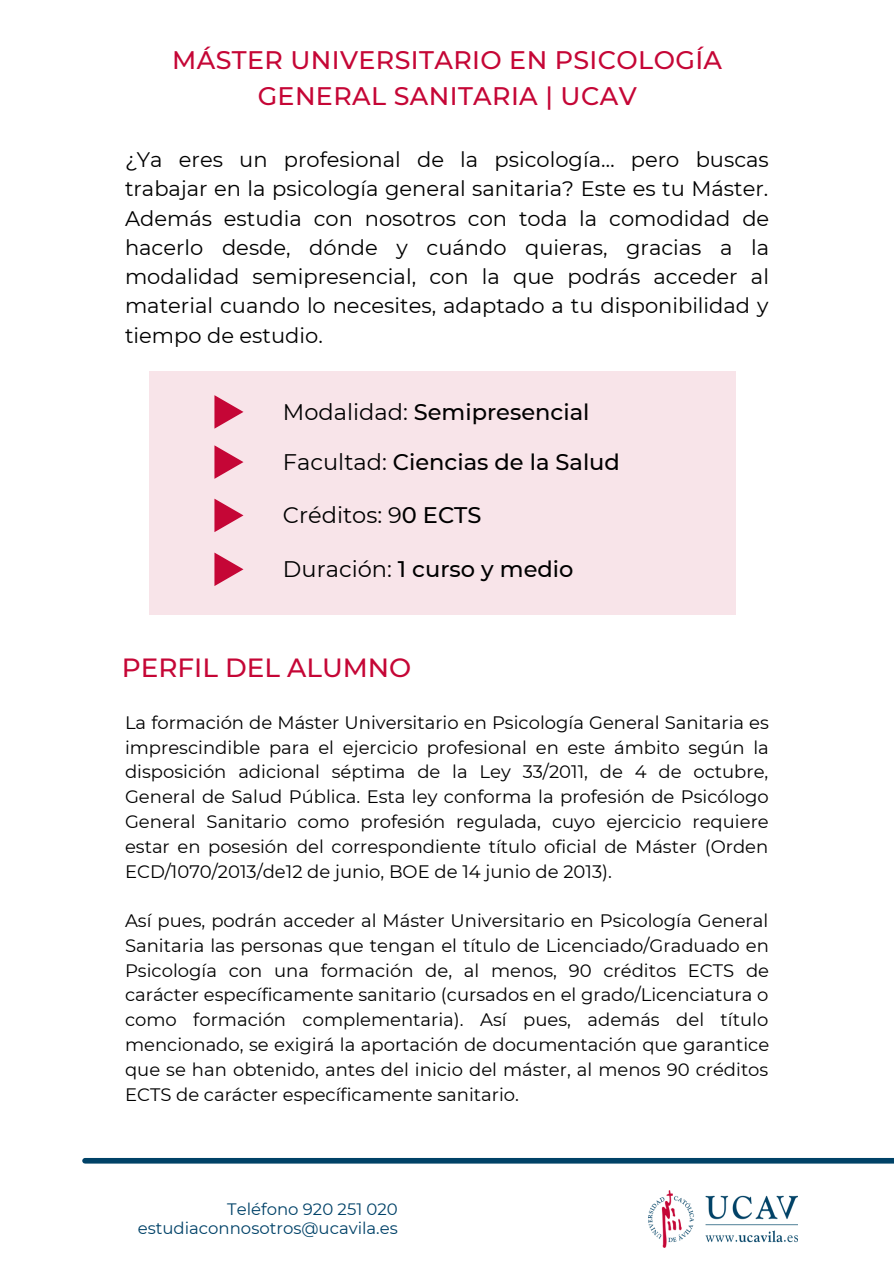
<style>
.page{position:relative;width:894px;height:1264px;background:#fff}
.page>*{position:absolute;margin:0;border:0;box-sizing:border-box;transform-origin:0 0}
.t1{font:500 26.25px "Montserrat";color:#c50636}
.t2{font:500 25.35px/36px "Montserrat";letter-spacing:.015em;color:#c50636;text-align:center}
.t3{font:500 22.5px "Montserrat";color:#000}
.t4{font:22.5px "Montserrat";color:#000}
.t5{font:21px/29.2px "Montserrat";color:#000;text-align:justify}
.t6{font:18px/24.8px "Montserrat";color:#000;text-align:justify}
.t7{font:16.5px "Montserrat";color:#004268}
.s1{font-weight:400}
.s2{font-weight:500}
</style>
<div class="page">
<div style="left:85px;top:1157px;width:808px;height:6px;background:#004267"></div>
<div style="left:149px;top:371px;width:586px;height:244px;background:#f8e4e9"></div>
<img style="left:648px;top:1190px;width:149px;height:57px">
<p class="t2" style="left:172px;top:41px;width:551px">MÁSTER UNIVERSITARIO EN PSICOLOGÍA<br>GENERAL SANITARIA | UCAV</p>
<p class="t5" style="left:125px;top:145px;width:645px">¿Ya eres un profesional de la psicología… pero buscas trabajar en la psicología general sanitaria? Este es tu Máster.<br>Además estudia con nosotros con toda la comodidad de hacerlo desde, dónde y cuándo quieras, gracias a la modalidad semipresencial, con la que podrás acceder al material cuando lo necesites, adaptado a tu disponibilidad y tiempo de estudio.</p>
<p class="t3" style="left:283px;top:398px;width:308px"><span class="s1">Modalidad:</span> Semipresencial</p>
<p class="t3" style="left:283px;top:448px;width:338px"><span class="s1">Facultad:</span> Ciencias de la Salud</p>
<p class="t4" style="left:283px;top:501px;width:200px">Créditos: 9<span class="s2">0 ECTS</span></p>
<p class="t3" style="left:283px;top:555px;width:292px"><span class="s1">Duración:</span> 1 curso y medio</p>
<p class="t1" style="left:122px;top:651px;width:291px">PERFIL DEL ALUMNO</p>
<p class="t6" style="left:125px;top:710px;width:645px">La formación de Máster Universitario en Psicología General Sanitaria es imprescindible para el ejercicio profesional en este ámbito según la disposición adicional séptima de la Ley 33/2011, de 4 de octubre, General de Salud Pública. Esta ley conforma la profesión de Psicólogo General Sanitario como profesión regulada, cuyo ejercicio requiere estar en posesión del correspondiente título oficial de Máster (Orden ECD/1070/2013/de12 de junio, BOE de 14 junio de 2013).</p>
<p class="t6" style="left:125px;top:908px;width:645px">Así pues, podrán acceder al Máster Universitario en Psicología General Sanitaria las personas que tengan el título de Licenciado/Graduado en Psicología con una formación de, al menos, 90 créditos ECTS de carácter específicamente sanitario (cursados en el grado/Licenciatura o como formación complementaria). Así pues, además del título mencionado, se exigirá la aportación de documentación que garantice que se han obtenido, antes del inicio del máster, al menos 90 créditos ECTS de carácter específicamente sanitario.</p>
<p class="t7" style="left:227px;top:1198px;width:172px">Teléfono 920 251 020</p>
<p class="t7" style="left:138px;top:1218px;width:261px">estudiaconnosotros@ucavila.es</p>
</div>
